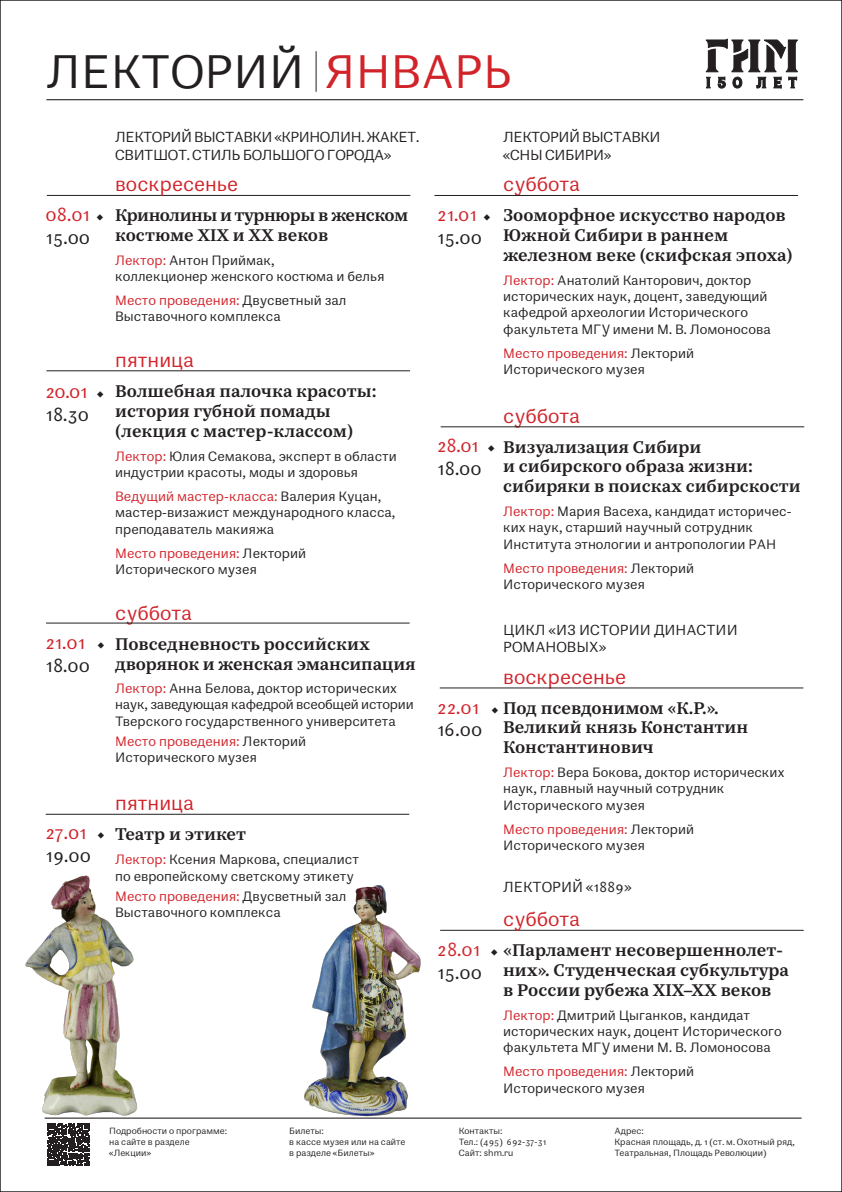
<style>
.page{position:relative;width:842px;height:1192px;background:#fff}
.page>*{position:absolute;margin:0;border:0;box-sizing:border-box;transform-origin:0 0}
.t1{font:46.85px "Franz Grotesque";color:#231f20}
.Main_txt{font:20px "Franz Grotesque";color:#d1232a}
.t2{font:19px/22.8px "Franz Grotesque";color:#d1232a}
.t3{font:19px "Franz Grotesque";color:#231f20}
.Main_txt-2{font:600 16.5px/19.8px "Casus Pro";color:#231f20}
.Main_txt-3{font:600 16.5px "Casus Pro";letter-spacing:-.03em;color:#231f20}
.t4{font:14.5px/17.4px "Franz Grotesque";letter-spacing:-.03em;color:#231f20}
.t5{font:14.5px/17.4px "Franz Grotesque";color:#231f20}
.Main_txt-4{font:13.5px/16.2px "Franz Grotesque";color:#231f20}
.Main_txt-5{font:13.5px "Franz Grotesque";color:#d1232a}
._5__Мелкие_подписи_в{font:9px/10.8px "Franz Grotesque";color:#231f20}
.s1{color:#d1232a}
.s2{font-family:"Casus W04";font-size:12.45px;color:#231f20}
.s3{color:#231f20}
</style>
<div class="page">
<hr style="left:45px;top:1118px;width:756px;height:1px;background:#231f20">
<svg style="left:706px;top:39px;width:91px;height:49px"></svg>
<hr style="left:316px;top:51px;width:1px;height:41px;background:#231f20">
<svg style="left:47px;top:1132px;width:43px;height:34px"></svg>
<hr style="left:46px;top:99px;width:757px;height:1px;background:#231f20">
<hr style="left:47px;top:195px;width:363px;height:1px;background:#231f20">
<hr style="left:46px;top:814px;width:363px;height:1px;background:#231f20">
<hr style="left:440px;top:930px;width:364px;height:1px;background:#231f20">
<hr style="left:46px;top:371px;width:364px;height:1px;background:#231f20">
<hr style="left:46px;top:623px;width:364px;height:1px;background:#231f20">
<hr style="left:441px;top:427px;width:363px;height:1px;background:#231f20">
<hr style="left:434px;top:195px;width:364px;height:1px;background:#231f20">
<hr style="left:440px;top:688px;width:363px;height:1px;background:#231f20">
<img style="left:268px;top:885px;width:187px;height:234px">
<img style="left:0;top:860px;width:177px;height:272px">
<p class="t1" style="left:46px;top:34px;width:467px">ЛЕКТОРИЙ <span class="s1">ЯНВАРЬ</span></p>
<p class="t2" style="left:45px;top:202px;width:60px">08.01 <span class="s2">◆<br></span><span class="s3">15.00</span></p>
<p class="t2" style="left:45px;top:378px;width:60px">20.01 <span class="s2">◆<br></span><span class="s3">18.30</span></p>
<p class="t2" style="left:45px;top:630px;width:61px">21.01 <span class="s2">◆</span></p>
<p class="t3" style="left:45px;top:651px;width:46px">18.00</p>
<p class="t2" style="left:45px;top:820px;width:61px">27.01 <span class="s2">◆<br></span><span class="s3">19.00</span></p>
<p class="t4" style="left:115px;top:127px;width:306px">ЛЕКТОРИЙ ВЫСТАВКИ «КРИНОЛИН. ЖАКЕТ.<br>СВИТШОТ. СТИЛЬ БОЛЬШОГО ГОРОДА»</p>
<p class="Main_txt" style="left:115px;top:168px;width:124px">воскресенье</p>
<p class="Main_txt-3" style="left:115px;top:204px;width:295px">Кринолины и турнюры в женском</p>
<p class="Main_txt-2" style="left:115px;top:225px;width:215px">костюме XIX и XX веков</p>
<p class="Main_txt-4" style="left:115px;top:251px;width:271px"><span class="s1">Лектор:</span> Антон Приймак,<br>коллекционер женского костюма и белья</p>
<p class="Main_txt-4" style="left:115px;top:291px;width:233px"><span class="s1">Место проведения:</span> Двусветный зал<br>Выставочного комплекса</p>
<p class="Main_txt" style="left:115px;top:345px;width:80px">пятница</p>
<p class="Main_txt-2" style="left:115px;top:381px;width:263px">Волшебная палочка красоты:</p>
<p class="Main_txt-2" style="left:115px;top:401px;width:239px">история губной помады (лекция с мастер-классом)</p>
<p class="Main_txt-4" style="left:115px;top:447px;width:283px"><span class="s1">Лектор:</span> Юлия Семакова, эксперт в области индустрии красоты, моды и здоровья</p>
<p class="Main_txt-5" style="left:115px;top:486px;width:268px">Ведущий мастер-класса: <span class="s3">Валерия Куцан,</span></p>
<p class="Main_txt-4" style="left:115px;top:504px;width:282px">мастер-визажист международного класса, преподаватель макияжа</p>
<p class="Main_txt-5" style="left:115px;top:542px;width:193px">Место проведения: <span class="s3">Лекторий</span></p>
<p class="Main_txt-4" style="left:115px;top:560px;width:143px">Исторического музея</p>
<p class="Main_txt" style="left:115px;top:597px;width:78px">суббота</p>
<p class="Main_txt-2" style="left:115px;top:634px;width:302px">Повседневность российских дворянок и женская эмансипация</p>
<p class="Main_txt-4" style="left:115px;top:679px;width:300px"><span class="s1">Лектор:</span> Анна Белова, доктор исторических наук, заведующая кафедрой всеобщей истории<br>Тверского государственного университета</p>
<p class="Main_txt-4" style="left:115px;top:732px;width:193px"><span class="s1">Место проведения:</span> Лекторий<br>Исторического музея</p>
<p class="Main_txt" style="left:115px;top:787px;width:80px">пятница</p>
<p class="Main_txt-2" style="left:115px;top:824px;width:132px">Театр и этикет</p>
<p class="Main_txt-4" style="left:115px;top:850px;width:245px"><span class="s1">Лектор:</span> Ксения Маркова, специалист по европейскому светскому этикету</p>
<p class="Main_txt-4" style="left:115px;top:887px;width:233px"><span class="s1">Место проведения:</span> Двусветный зал<br>Выставочного комплекса</p>
<p class="t4" style="left:503px;top:127px;width:159px">ЛЕКТОРИЙ ВЫСТАВКИ «СНЫ СИБИРИ»</p>
<p class="Main_txt" style="left:503px;top:168px;width:78px">суббота</p>
<p class="Main_txt-2" style="left:503px;top:205px;width:291px">Зооморфное искусство народов<br>Южной Сибири в раннем железном веке (скифская эпоха)</p>
<p class="Main_txt-4" style="left:503px;top:271px;width:269px"><span class="s1">Лектор:</span> Анатолий Канторович, доктор исторических наук, доцент, заведующий кафедрой археологии Исторического факультета МГУ имени М. В. Ломоносова</p>
<p class="Main_txt-4" style="left:503px;top:344px;width:193px"><span class="s1">Место проведения:</span> Лекторий<br>Исторического музея</p>
<p class="Main_txt" style="left:503px;top:400px;width:78px">суббота</p>
<p class="Main_txt-2" style="left:503px;top:436px;width:200px">Визуализация Сибири</p>
<p class="Main_txt-2" style="left:503px;top:456px;width:299px">и сибирского образа жизни: сибиряки в поисках сибирскости</p>
<p class="Main_txt-4" style="left:503px;top:502px;width:290px"><span class="s1">Лектор:</span> Мария Васеха, кандидат историчес-</p>
<p class="Main_txt-4" style="left:503px;top:518px;width:275px">ких наук, старший научный сотрудник<br>Института этнологии и антропологии РАН</p>
<p class="Main_txt-4" style="left:503px;top:559px;width:193px"><span class="s1">Место проведения:</span> Лекторий<br>Исторического музея</p>
<p class="t5" style="left:503px;top:620px;width:236px">ЦИКЛ «ИЗ ИСТОРИИ ДИНАСТИИ<br>РОМАНОВЫХ»</p>
<p class="Main_txt" style="left:503px;top:661px;width:124px">воскресенье</p>
<p class="Main_txt-2" style="left:503px;top:697px;width:246px">Под псевдонимом «К.Р.».<br>Великий князь Константин<br>Константинович</p>
<p class="Main_txt-4" style="left:503px;top:763px;width:283px"><span class="s1">Лектор:</span> Вера Бокова, доктор исторических наук, главный научный сотрудник<br>Исторического музея</p>
<p class="Main_txt-4" style="left:503px;top:820px;width:193px"><span class="s1">Место проведения:</span> Лекторий<br>Исторического музея</p>
<p class="t5" style="left:503px;top:877px;width:130px">ЛЕКТОРИЙ «1889»</p>
<p class="Main_txt" style="left:503px;top:904px;width:78px">суббота</p>
<p class="Main_txt-2" style="left:503px;top:940px;width:287px">«Парламент несовершеннолет&shy;них». Студенческая субкультура в России рубежа XIX–XX веков</p>
<p class="Main_txt-4" style="left:503px;top:1006px;width:280px"><span class="s1">Лектор:</span> Дмитрий Цыганков, кандидат исторических наук, доцент Исторического факультета МГУ имени М. В. Ломоносова</p>
<p class="Main_txt-5" style="left:503px;top:1061px;width:193px">Место проведения: <span class="s3">Лекторий</span></p>
<p class="Main_txt-4" style="left:503px;top:1079px;width:143px">Исторического музея</p>
<p class="t2" style="left:437px;top:202px;width:55px">21.01 <span class="s2">◆<br></span><span class="s3">15.00</span></p>
<p class="t2" style="left:437px;top:432px;width:60px">28.01 <span class="s2">◆<br></span><span class="s3">18.00</span></p>
<p class="t2" style="left:437px;top:694px;width:63px">22.01 <span class="s2">◆</span></p>
<p class="t3" style="left:437px;top:715px;width:47px">16.00</p>
<p class="t2" style="left:437px;top:936px;width:63px">28.01 <span class="s2">◆<br></span><span class="s3">15.00</span></p>
<p class="_5__Мелкие_подписи_в" style="left:109px;top:1125px;width:119px">Подробности о программе: на сайте в разделе «Лекции»</p>
<p class="_5__Мелкие_подписи_в" style="left:615px;top:1125px;width:31px">Адрес:</p>
<p class="_5__Мелкие_подписи_в" style="left:289px;top:1125px;width:36px">Билеты:</p>
<p class="_5__Мелкие_подписи_в" style="left:289px;top:1135px;width:118px">в кассе музея или на сайте в разделе «Билеты»</p>
<p class="_5__Мелкие_подписи_в" style="left:459px;top:1125px;width:45px">Контакты:</p>
<p class="_5__Мелкие_подписи_в" style="left:459px;top:1135px;width:89px">Тел.: (495) 692-37-31</p>
<p class="_5__Мелкие_подписи_в" style="left:459px;top:1146px;width:56px">Сайт: shm.ru</p>
<p class="_5__Мелкие_подписи_в" style="left:615px;top:1135px;width:182px">Красная площадь, д. 1 (ст. м. Охотный ряд,<br>Театральная, Площадь Революции)</p>
</div>
